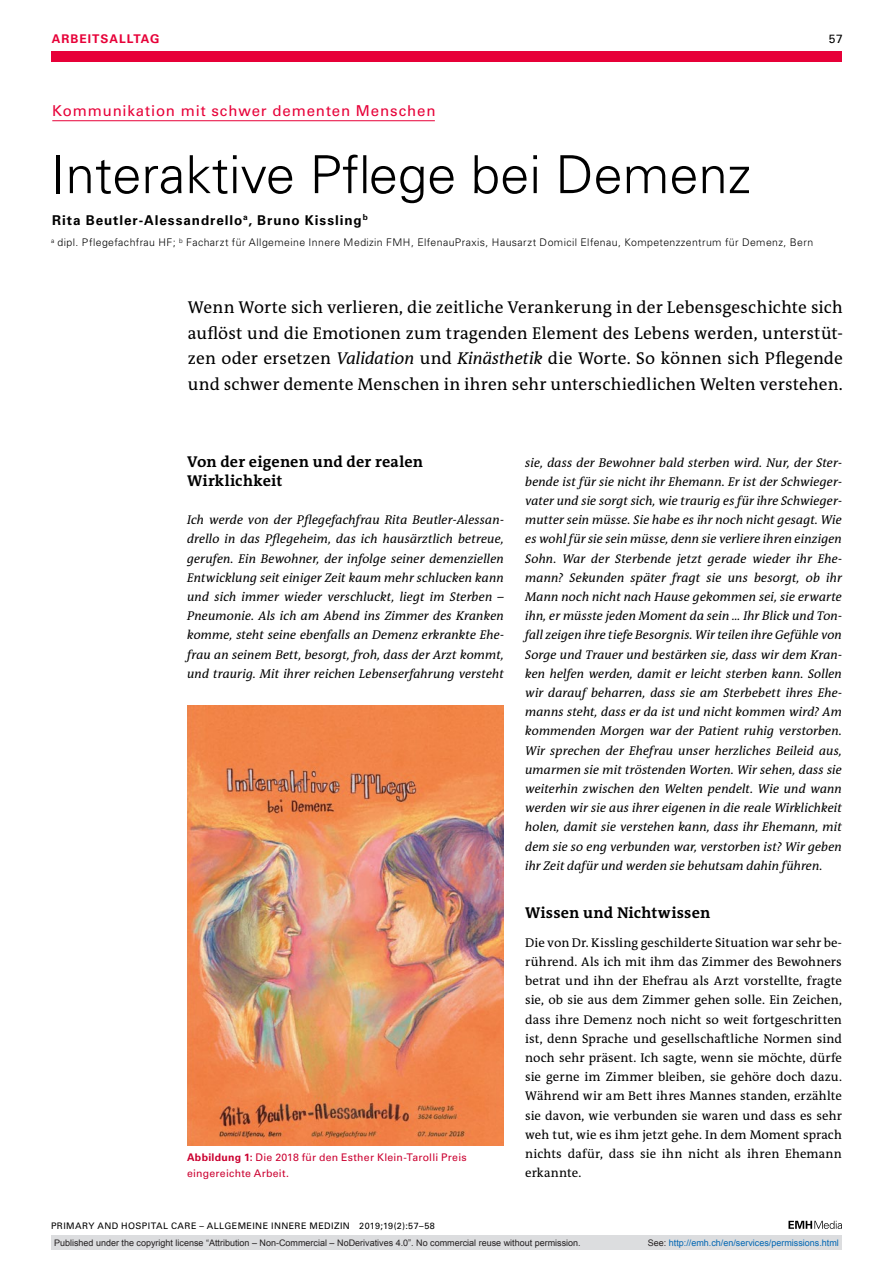
<style>
.page{position:relative;width:893px;height:1263px;background:#fff}
.page>*{position:absolute;margin:0;border:0;box-sizing:border-box;transform-origin:0 0}
.t1{font:300 52.5px "Univers LT Std";color:#000}
.t2{font:17.25px/25.5px "The Antiqua B W5 Plain";letter-spacing:.01em;color:#000;text-align:justify}
.t3{font:700 15.75px/19.2px "The Antiqua B W7";letter-spacing:.015em;color:#000}
.t4{font:15px "Univers LT Std";letter-spacing:.06em;color:#e70038}
.t5{font:700 13.5px "Univers LT Std";letter-spacing:.07em;color:#000}
.t6{font:italic 12.75px/19.2px "The Antiqua B W5 Plain";letter-spacing:.005em;color:#000;text-align:justify}
.t7{font:12.75px/19.2px "The Antiqua B W5 Plain";letter-spacing:.015em;color:#000;text-align:justify}
.t8{font:700 12px "Univers LT Std";letter-spacing:.08em;color:#e70038}
.t9{font:12px "Univers LT Std";color:#000}
.t10{font:300 10.5px "Univers LT Std";letter-spacing:.04em;color:#000}
.t11{font:10.5px/15.8px "Univers LT Std";letter-spacing:.02em;color:#cb0030}
.t12{font:9px "Arial";color:#231f20}
.t13{font:9px "Univers LT Std";letter-spacing:.05em;color:#000}
.t14{font:9px "Arial";color:#0166b3}
.s1{font-style:italic}
.s2{font-weight:700}
.s3{color:#231f20}
</style>
<div class="page">
<div style="left:51px;top:51px;width:791px;height:11px;background:#e70038"></div>
<svg style="left:788px;top:1221px;width:54px;height:8px"></svg>
<hr style="left:52px;top:120px;width:383px;height:1px;background:#e70038">
<img style="left:187px;top:706px;width:317px;height:439px">
<div style="left:51px;top:1235px;width:791px;height:15px;background:#dcdddf"></div>
<p class="t8" style="left:52px;top:31px;width:109px">ARBEITSALLTAG</p>
<p class="t9" style="left:829px;top:31px;width:15px">57</p>
<p class="t4" style="left:52px;top:102px;width:385px">Kommunikation mit schwer dementen Menschen</p>
<h1 class="t1" style="left:51px;top:143px;width:701px">Interaktive Pflege bei Demenz</h1>
<p class="t5" style="left:52px;top:212px;width:317px">Rita Beutler-Alessandrello<sup>a</sup>, Bruno Kissling<sup>b</sup></p>
<p class="t10" style="left:51px;top:236px;width:764px"><sup>a</sup> dipl. Pflegefachfrau HF; <sup>b</sup> Facharzt für Allgemeine Innere Medizin FMH, ElfenauPraxis, Hausarzt Domicil Elfenau, Kompetenzzentrum für Demenz, Bern</p>
<p class="t2" style="left:188px;top:295px;width:656px">Wenn Worte sich verlieren, die zeitliche Verankerung in der Lebensgeschichte sich auflöst und die Emotionen zum tragenden Element des Lebens werden, unterstüt&shy;zen oder ersetzen <span class="s1">Validation</span> und <span class="s1">Kinästhetik</span> die Worte. So können sich Pflegende und schwer demente Menschen in ihren sehr unterschiedlichen Welten verstehen.</p>
<p class="t3" style="left:187px;top:452px;width:238px">Von der eigenen und der realen<br>Wirklichkeit</p>
<p class="t6" style="left:187px;top:510px;width:318px">Ich werde von der Pflegefachfrau Rita Beutler-Alessan&shy;drello in das Pflegeheim, das ich hausärztlich betreue, gerufen. Ein Bewohner, der infolge seiner demenziellen Entwicklung seit einiger Zeit kaum mehr schlucken kann und sich immer wieder verschluckt, liegt im Sterben – Pneumonie. Als ich am Abend ins Zimmer des Kranken komme, steht seine ebenfalls an Demenz erkrankte Ehe&shy;frau an seinem Bett, besorgt, froh, dass der Arzt kommt, und traurig. Mit ihrer reichen Lebenserfahrung versteht</p>
<p class="t11" style="left:187px;top:1150px;width:281px"><span class="s2">Abbildung 1:</span> Die 2018 für den Esther Klein-Tarolli Preis eingereichte Arbeit.</p>
<p class="t13" style="left:51px;top:1220px;width:385px">PRIMARY AND HOSPITAL CARE – ALLGEMEINE INNERE MEDIZIN 2019;19(2):57–58</p>
<p class="t6" style="left:525px;top:453px;width:318px">sie, dass der Bewohner bald sterben wird. Nur, der Ster&shy;bende ist für sie nicht ihr Ehemann. Er ist der Schwieger&shy;vater und sie sorgt sich, wie traurig es für ihre Schwieger&shy;mutter sein müsse. Sie habe es ihr noch nicht gesagt. Wie es wohl für sie sein müsse, denn sie verliere ihren einzigen Sohn. War der Sterbende jetzt gerade wieder ihr Ehe&shy;mann? Sekunden später fragt sie uns besorgt, ob ihr Mann noch nicht nach Hause gekommen sei, sie erwarte ihn, er müsste jeden Moment da sein ... Ihr Blick und Ton&shy;fall zeigen ihre tiefe Besorgnis. Wir teilen ihre Gefühle von Sorge und Trauer und bestärken sie, dass wir dem Kran&shy;ken helfen werden, damit er leicht sterben kann. Sollen wir darauf beharren, dass sie am Sterbebett ihres Ehe&shy;manns steht, dass er da ist und nicht kommen wird? Am kommenden Morgen war der Patient ruhig verstorben.<br>Wir sprechen der Ehefrau unser herzliches Beileid aus, umarmen sie mit tröstenden Worten. Wir sehen, dass sie weiterhin zwischen den Welten pendelt. Wie und wann werden wir sie aus ihrer eigenen in die reale Wirklichkeit holen, damit sie verstehen kann, dass ihr Ehemann, mit dem sie so eng verbunden war, verstorben ist? Wir geben ihr Zeit dafür und werden sie behutsam dahin führen.</p>
<p class="t3" style="left:525px;top:903px;width:187px">Wissen und Nichtwissen</p>
<p class="t7" style="left:525px;top:933px;width:318px">Die von Dr. Kissling geschilderte Situation war sehr be&shy;rührend. Als ich mit ihm das Zimmer des Bewohners betrat und ihn der Ehefrau als Arzt vorstellte, fragte sie, ob sie aus dem Zimmer gehen solle. Ein Zeichen, dass ihre Demenz noch nicht so weit fortgeschritten ist, denn Sprache und gesellschaftliche Normen sind noch sehr präsent. Ich sagte, wenn sie möchte, dürfe sie gerne im Zimmer bleiben, sie gehöre doch dazu.<br>Während wir am Bett ihres Mannes standen, erzählte sie davon, wie verbunden sie waren und dass es sehr weh tut, wie es ihm jetzt gehe. In dem Moment sprach nichts dafür, dass sie ihn nicht als ihren Ehemann erkannte.</p>
<p class="t12" style="left:54px;top:1237px;width:528px">Published under the copyright license “Attribution – Non-Commercial – NoDerivatives 4.0”. No commercial reuse without permission.</p>
<p class="t14" style="left:648px;top:1237px;width:193px"><span class="s3">See:</span> http://emh.ch/en/services/permissions.html</p>
</div>
